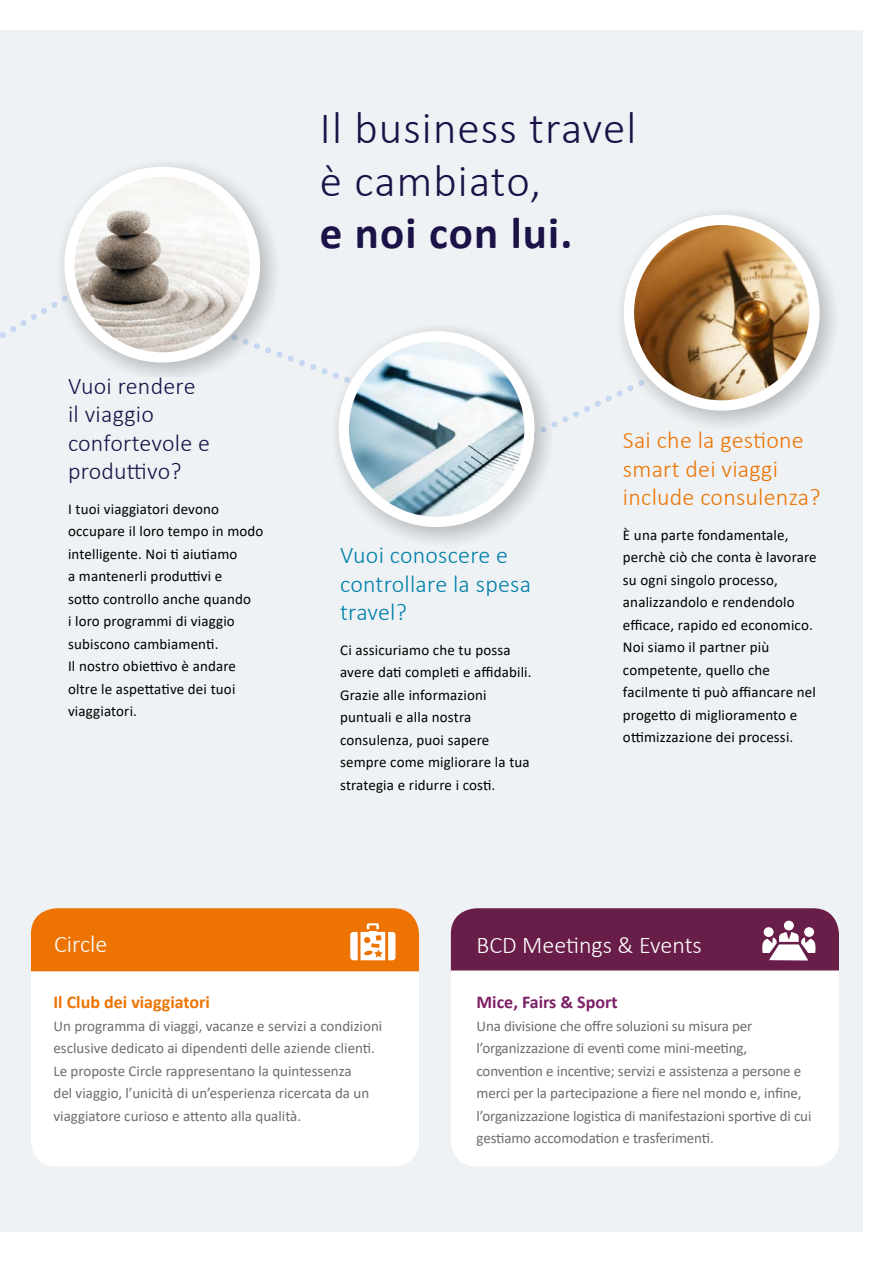
<style>
.page{position:relative;width:893px;height:1263px;background:#fff}
.page>*{position:absolute;margin:0;border:0;box-sizing:border-box;transform-origin:0 0}
.t1{font:300 45px/52.5px "Calibri";letter-spacing:.025em;color:#1b1348}
.t2{font:700 45px "Calibri";letter-spacing:.025em;color:#1b1348}
.t3{font:300 24px/28.5px "Calibri";letter-spacing:.01em;color:#ed7403}
.t4{font:300 24px/28.5px "Calibri";letter-spacing:.01em;color:#1b1348}
.t5{font:300 24px/28.5px "Calibri";letter-spacing:.01em;color:#0080aa}
.t6{font:300 24px "Calibri";color:#fff}
.t7{font:700 18px "Calibri";color:#ed7403}
.t8{font:700 18px "Calibri";color:#7d2067}
.t9{font:15px/22.5px "Calibri";letter-spacing:.01em;color:#000}
.t10{font:15px/22.5px "Calibri";letter-spacing:-.01em;color:#6f6c6f}
</style>
<div class="page">
<div style="left:0;top:31px;width:862px;height:1201px;background:#eef2f4"></div>
<svg style="left:0;top:302px;width:57px;height:36px"></svg>
<svg style="left:57px;top:164px;width:223px;height:212px"></svg>
<img style="left:69px;top:174px;width:186px;height:182px">
<div style="left:64px;top:167px;width:196px;height:195px;border:10px solid #fff;border-radius:50%"></div>
<svg style="left:333px;top:328px;width:221px;height:214px"></svg>
<img style="left:344px;top:340px;width:185px;height:179px">
<div style="left:339px;top:331px;width:196px;height:196px;border:10px solid #fff;border-radius:50%"></div>
<svg style="left:616px;top:212px;width:218px;height:213px"></svg>
<img style="left:629px;top:220px;width:185px;height:185px;border-radius:93px">
<div style="left:624px;top:215px;width:196px;height:196px;border:10px solid #fff;border-radius:50%"></div>
<div style="left:31px;top:971px;width:388px;height:195px;background:#fff"></div>
<div style="left:451px;top:971px;width:388px;height:195px;background:#fff"></div>
<svg style="left:451px;top:908px;width:388px;height:63px;background:#722d54"></svg>
<svg style="left:31px;top:908px;width:388px;height:63px;background:#ed7b10"></svg>
<h2 class="t4" style="left:68px;top:371px;width:143px">Vuoi rendere il viaggio confortevole e produttivo?</h2>
<p class="t9" style="left:68px;top:497px;width:197px">I tuoi viaggiatori devono occupare il loro tempo in modo intelligente. Noi ti aiutiamo<br>a mantenerli produttivi e<br>sotto controllo anche quando<br>i loro programmi di viaggio subiscono cambiamenti.<br>Il nostro obiettivo è andare oltre le aspettative dei tuoi viaggiatori.</p>
<h1 class="t1" style="left:320px;top:101px;width:318px">Il business travel è cambiato,</h1>
<h1 class="t2" style="left:320px;top:201px;width:254px">e noi con lui.</h1>
<h2 class="t5" style="left:340px;top:541px;width:192px">Vuoi conoscere e controllare la spesa travel?</h2>
<p class="t9" style="left:340px;top:638px;width:193px">Ci assicuriamo che tu possa avere dati completi e affidabili.<br>Grazie alle informazioni puntuali e alla nostra consulenza, puoi sapere sempre come migliorare la tua strategia e ridurre i costi.</p>
<h2 class="t3" style="left:623px;top:426px;width:199px">Sai che la gestione smart dei viaggi include consulenza?</h2>
<p class="t9" style="left:623px;top:523px;width:195px">È una parte fondamentale, perchè ciò che conta è lavorare su ogni singolo processo, analizzandolo e rendendolo efficace, rapido ed economico.<br>Noi siamo il partner più competente, quello che facilmente ti può affiancare nel progetto di miglioramento e ottimizzazione dei processi.</p>
<h2 class="t6" style="left:54px;top:929px;width:55px">Circle</h2>
<p class="t7" style="left:53px;top:990px;width:158px">Il Club dei viaggiatori</p>
<p class="t10" style="left:53px;top:1014px;width:330px">Un programma di viaggi, vacanze e servizi a condizioni esclusive dedicato ai dipendenti delle aziende clienti.<br>Le proposte Circle rappresentano la quintessenza<br>del viaggio, l’unicità di un’esperienza ricercata da un viaggiatore curioso e attento alla qualità.</p>
<h2 class="t6" style="left:477px;top:930px;width:227px">BCD Meetings &amp; Events</h2>
<p class="t8" style="left:477px;top:990px;width:143px">Mice, Fairs &amp; Sport</p>
<p class="t10" style="left:477px;top:1014px;width:336px">Una divisione che offre soluzioni su misura per l’organizzazione di eventi come mini-meeting, convention e incentive; servizi e assistenza a persone e merci per la partecipazione a fiere nel mondo e, infine, l’organizzazione logistica di manifestazioni sportive di cui gestiamo accomodation e trasferimenti.</p>
</div>
